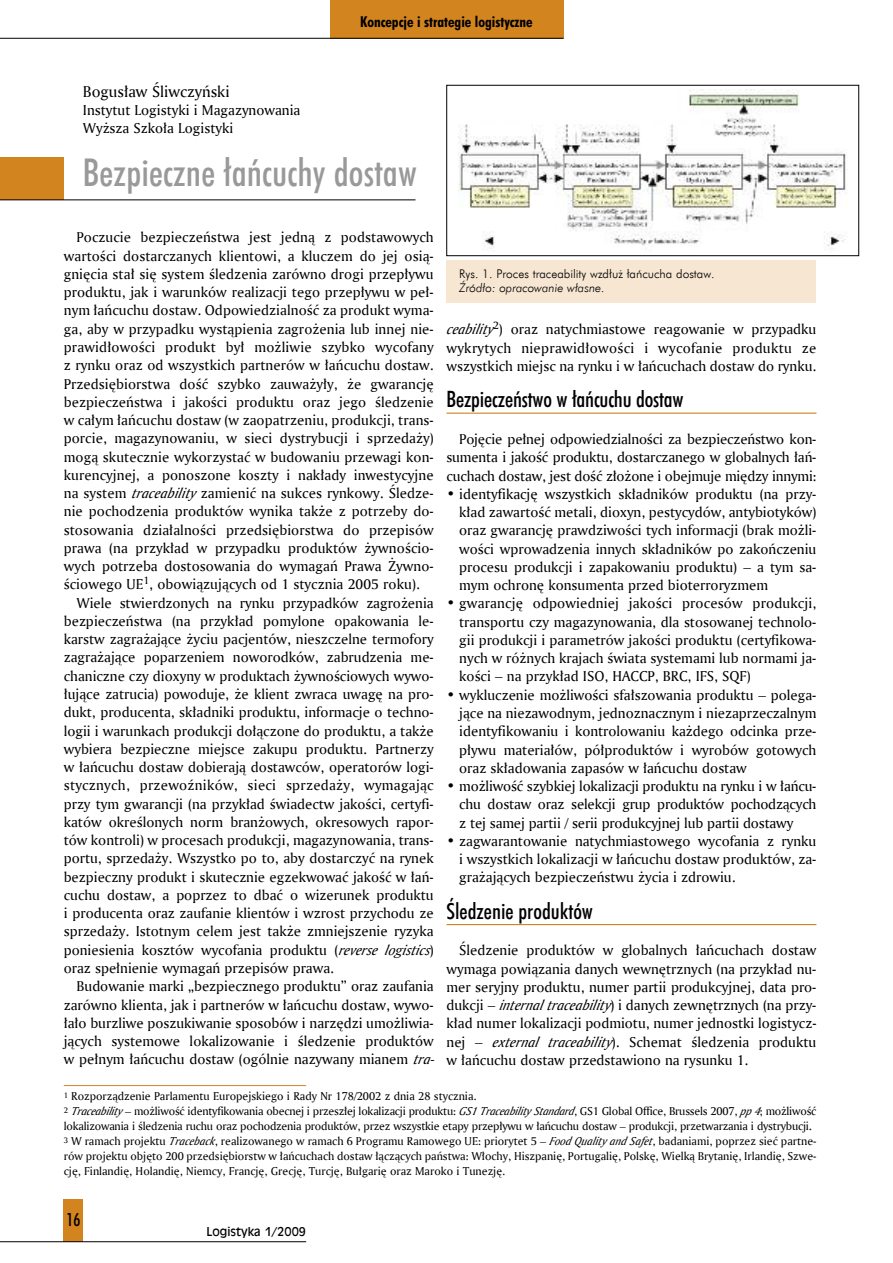
<style>
.page{position:relative;width:893px;height:1263px;background:#fff}
.page>*{position:absolute;margin:0;border:0;box-sizing:border-box;transform-origin:0 0}
.t1{font:38.25px "Futura Md Cn EU";letter-spacing:.005em;color:#999}
.t2{font:22.5px "Futura Md Cn EU";letter-spacing:-.01em;color:#000}
.t3{font:18px "Futura Md Cn EU";color:#000}
.t4{font:16.5px "Amerigo EU";color:#000}
.t5{font:15px/18.3px "Amerigo EU";color:#000;text-align:justify}
.t6{font:15px "Amerigo EU";letter-spacing:.02em;color:#000}
.t7{font:15px "Futura Bd Cn EU";color:#000}
.t8{font:12px/15px "Amerigo EU";color:#000}
.t9{font:12px "Futura Lt EU";color:#000}
.t10{font:italic 12px "Futura Lt EU";color:#000}
.t11{font:12px "Incised 901 EU";color:#000}
.s1{font-style:italic}
.s2{font-weight:700}
</style>
<div class="page">
<div style="left:0;top:157px;width:64px;height:43px;background:#d2841f"></div>
<div style="left:64px;top:1199px;width:19px;height:43px;background:#d2841f"></div>
<div style="left:330px;top:0;width:233px;height:38px;background:#d2841f"></div>
<hr style="left:446px;top:413px;width:370px;height:1px;background:#d2841f">
<hr style="left:446px;top:924px;width:370px;height:1px;background:#d2841f">
<hr style="left:0;top:38px;width:563px;height:1px;background:#000">
<hr style="left:0;top:199px;width:416px;height:1px;background:#000">
<hr style="left:0;top:1241px;width:306px;height:1px;background:#000">
<img style="left:458px;top:89px;width:388px;height:163px">
<div style="left:446px;top:85px;width:413px;height:171px;border:1px solid #000"></div>
<div style="left:446px;top:260px;width:370px;height:43px;background:#f6e6d2"></div>
<hr style="left:64px;top:1085px;width:242px;height:1px;background:#d2841f">
<p class="t4" style="left:83px;top:81px;width:148px">Bogusław Śliwczyński</p>
<p class="t5" style="left:83px;top:101px;width:219px">Instytut Logistyki i Magazynowania<br>Wyższa Szkoła Logistyki</p>
<p class="t7" style="left:360px;top:12px;width:174px">Koncepcje i strategie logistyczne</p>
<h1 class="t1" style="left:83px;top:149px;width:335px">Bezpieczne łańcuchy dostaw</h1>
<p class="t5" style="left:77px;top:228px;width:359px">Poczucie bezpieczeństwa jest jedną z podstawowych</p>
<p class="t5" style="left:64px;top:246px;width:371px">wartości dostarczanych klientowi, a kluczem do jej osią-</p>
<p class="t5" style="left:64px;top:264px;width:371px">gnięcia stał się system śledzenia zarówno drogi przepływu</p>
<p class="t5" style="left:64px;top:283px;width:371px">produktu, jak i warunków realizacji tego przepływu w peł-</p>
<p class="t5" style="left:64px;top:301px;width:371px">nym łańcuchu dostaw. Odpowiedzialność za produkt wyma-</p>
<p class="t5" style="left:64px;top:319px;width:371px">ga, aby w przypadku wystąpienia zagrożenia lub innej nie-</p>
<p class="t5" style="left:64px;top:338px;width:371px">prawidłowości produkt był możliwie szybko wycofany</p>
<p class="t5" style="left:64px;top:356px;width:371px">z rynku oraz od wszystkich partnerów w łańcuchu dostaw.</p>
<p class="t5" style="left:64px;top:374px;width:371px">Przedsiębiorstwa dość szybko zauważyły, że gwarancję</p>
<p class="t5" style="left:64px;top:392px;width:371px">bezpieczeństwa i jakości produktu oraz jego śledzenie</p>
<p class="t5" style="left:64px;top:411px;width:371px">w całym łańcuchu dostaw (w zaopatrzeniu, produkcji, trans-</p>
<p class="t5" style="left:64px;top:429px;width:371px">porcie, magazynowaniu, w sieci dystrybucji i sprzedaży)</p>
<p class="t5" style="left:64px;top:447px;width:371px">mogą skutecznie wykorzystać w budowaniu przewagi kon-</p>
<p class="t5" style="left:64px;top:465px;width:371px">kurencyjnej, a ponoszone koszty i nakłady inwestycyjne</p>
<p class="t5" style="left:64px;top:484px;width:371px">na system <span class="s1">traceability</span> zamienić na sukces rynkowy. Śledze-</p>
<p class="t5" style="left:64px;top:502px;width:371px">nie pochodzenia produktów wynika także z potrzeby do-</p>
<p class="t5" style="left:64px;top:520px;width:371px">stosowania działalności przedsiębiorstwa do przepisów</p>
<p class="t5" style="left:64px;top:538px;width:371px">prawa (na przykład w przypadku produktów żywnościo-</p>
<p class="t5" style="left:64px;top:557px;width:371px">wych potrzeba dostosowania do wymagań Prawa Żywno-</p>
<p class="t5" style="left:64px;top:575px;width:358px">ściowego UE<sup>1</sup>, obowiązujących od 1 stycznia 2005 roku).</p>
<p class="t5" style="left:77px;top:593px;width:359px">Wiele stwierdzonych na rynku przypadków zagrożenia</p>
<p class="t5" style="left:64px;top:611px;width:371px">bezpieczeństwa (na przykład pomylone opakowania le-</p>
<p class="t5" style="left:64px;top:630px;width:371px">karstw zagrażające życiu pacjentów, nieszczelne termofory</p>
<p class="t5" style="left:64px;top:648px;width:371px">zagrażające poparzeniem noworodków, zabrudzenia me-</p>
<p class="t5" style="left:64px;top:666px;width:371px">chaniczne czy dioxyny w produktach żywnościowych wywo-</p>
<p class="t5" style="left:64px;top:685px;width:371px">łujące zatrucia) powoduje, że klient zwraca uwagę na pro-</p>
<p class="t5" style="left:64px;top:703px;width:371px">dukt, producenta, składniki produktu, informacje o techno-</p>
<p class="t5" style="left:64px;top:721px;width:371px">logii i warunkach produkcji dołączone do produktu, a także</p>
<p class="t5" style="left:64px;top:739px;width:371px">wybiera bezpieczne miejsce zakupu produktu. Partnerzy</p>
<p class="t5" style="left:64px;top:758px;width:371px">w łańcuchu dostaw dobierają dostawców, operatorów logi-</p>
<p class="t6" style="left:64px;top:776px;width:371px">stycznych, przewoźników, sieci sprzedaży, wymagając</p>
<p class="t5" style="left:64px;top:794px;width:371px">przy tym gwarancji (na przykład świadectw jakości, certyfi-</p>
<p class="t5" style="left:64px;top:812px;width:371px">katów określonych norm branżowych, okresowych rapor-</p>
<p class="t5" style="left:64px;top:831px;width:371px">tów kontroli) w procesach produkcji, magazynowania, trans-</p>
<p class="t5" style="left:64px;top:849px;width:371px">portu, sprzedaży. Wszystko po to, aby dostarczyć na rynek</p>
<p class="t5" style="left:64px;top:867px;width:371px">bezpieczny produkt i skutecznie egzekwować jakość w łań-</p>
<p class="t5" style="left:64px;top:885px;width:371px">cuchu dostaw, a poprzez to dbać o wizerunek produktu</p>
<p class="t5" style="left:64px;top:904px;width:371px">i producenta oraz zaufanie klientów i wzrost przychodu ze</p>
<p class="t5" style="left:64px;top:922px;width:371px">sprzedaży. Istotnym celem jest także zmniejszenie ryzyka</p>
<p class="t5" style="left:64px;top:940px;width:371px">poniesienia kosztów wycofania produktu (<span class="s1">reverse logistics</span>)</p>
<p class="t5" style="left:64px;top:958px;width:272px">oraz spełnienie wymagań przepisów prawa.</p>
<p class="t5" style="left:77px;top:977px;width:359px">Budowanie marki „bezpiecznego produktu” oraz zaufania</p>
<p class="t5" style="left:64px;top:995px;width:371px">zarówno klienta, jak i partnerów w łańcuchu dostaw, wywo-</p>
<p class="t5" style="left:64px;top:1013px;width:371px">łało burzliwe poszukiwanie sposobów i narzędzi umożliwia-</p>
<p class="t5" style="left:64px;top:1031px;width:371px">jących systemowe lokalizowanie i śledzenie produktów</p>
<p class="t5" style="left:64px;top:1050px;width:375px">w pełnym łańcuchu dostaw (ogólnie nazywany mianem <span class="s1">tra-</span></p>
<p class="t9" style="left:459px;top:266px;width:257px">Rys. 1. Proces traceability wzdłuż łańcucha dostaw.</p>
<p class="t10" style="left:459px;top:280px;width:147px">Źródło: opracowanie własne.</p>
<p class="t5" style="left:446px;top:320px;width:371px"><span class="s1">ceability</span><sup>2</sup>) oraz natychmiastowe reagowanie w przypadku wykrytych nieprawidłowości i wycofanie produktu ze wszystkich miejsc na rynku i w łańcuchach dostaw do rynku.</p>
<h2 class="t2" style="left:446px;top:386px;width:239px">Bezpieczeństwo w łańcuchu dostaw</h2>
<p class="t5" style="left:446px;top:430px;width:371px;text-indent:13px">Pojęcie pełnej odpowiedzialności za bezpieczeństwo kon&shy;sumenta i jakość produktu, dostarczanego w globalnych łań&shy;cuchach dostaw, jest dość złożone i obejmuje między innymi:</p>
<p class="t5" style="left:459px;top:484px;width:359px;text-indent:-13px">• identyfikację wszystkich składników produktu (na przy&shy;kład zawartość metali, dioxyn, pestycydów, antybiotyków) oraz gwarancję prawdziwości tych informacji (brak możli&shy;wości wprowadzenia innych składników po zakończeniu procesu produkcji i zapakowaniu produktu) – a tym sa&shy;mym ochronę konsumenta przed bioterroryzmem</p>
<p class="t5" style="left:459px;top:594px;width:359px;text-indent:-13px">• gwarancję odpowiedniej jakości procesów produkcji, transportu czy magazynowania, dla stosowanej technolo&shy;gii produkcji i parametrów jakości produktu (certyfikowa&shy;nych w różnych krajach świata systemami lub normami ja&shy;kości – na przykład ISO, HACCP, BRC, IFS, SQF)</p>
<p class="t5" style="left:459px;top:685px;width:359px;text-indent:-13px">• wykluczenie możliwości sfałszowania produktu – polega&shy;jące na niezawodnym, jednoznacznym i niezaprzeczalnym identyfikowaniu i kontrolowaniu każdego odcinka prze&shy;pływu materiałów, półproduktów i wyrobów gotowych oraz składowania zapasów w łańcuchu dostaw</p>
<p class="t5" style="left:459px;top:777px;width:359px;text-indent:-13px">• możliwość szybkiej lokalizacji produktu na rynku i w łańcu&shy;chu dostaw oraz selekcji grup produktów pochodzących z tej samej partii / serii produkcyjnej lub partii dostawy</p>
<p class="t5" style="left:459px;top:831px;width:359px;text-indent:-13px">• zagwarantowanie natychmiastowego wycofania z rynku i wszystkich lokalizacji w łańcuchu dostaw produktów, za&shy;grażających bezpieczeństwu życia i zdrowiu.</p>
<h2 class="t2" style="left:446px;top:897px;width:148px">Śledzenie produktów</h2>
<p class="t5" style="left:446px;top:941px;width:371px;text-indent:13px">Śledzenie produktów w globalnych łańcuchach dostaw wymaga powiązania danych wewnętrznych (na przykład nu&shy;mer seryjny produktu, numer partii produkcyjnej, data pro&shy;dukcji – <span class="s1">internaltraceability</span>) i danych zewnętrznych (na przy&shy;kład numer lokalizacji podmiotu, numer jednostki logistycz&shy;nej – <span class="s1">external traceability</span>). Schemat śledzenia produktu w łańcuchu dostaw przedstawiono na rysunku 1.</p>
<p class="t8" style="left:64px;top:1089px;width:754px"><sup>1</sup> Rozporządzenie Parlamentu Europejskiego i Rady Nr 178/2002 z dnia 28 stycznia.<br><sup>2</sup> <span class="s1">Traceability</span> – możliwość identyfikowania obecnej i przeszłej lokalizacji produktu: <span class="s1">GS1Traceability Standard</span>, GS1 Global Office, Brussels 2007, <span class="s1">pp 4</span>; możliwość lokalizowania i śledzenia ruchu oraz pochodzenia produktów, przez wszystkie etapy przepływu w łańcuchu dostaw – produkcji, przetwarzania i dystrybucji<span class="s2">.<br></span><sup>3</sup> W ramach projektu <span class="s1">Traceback</span>, realizowanego w ramach 6 Programu Ramowego UE: priorytet 5 – <span class="s1">FoodQuality andSafet</span>, badaniami, poprzez sieć partne&shy;rów projektu objęto 200 przedsiębiorstw w łańcuchach dostaw łączących państwa: Włochy, Hiszpanię, Portugalię, Polskę, Wielką Brytanię, Irlandię, Szwe&shy;cję, Finlandię, Holandię, Niemcy, Francję, Grecję, Turcję, Bułgarię oraz Maroko i Tunezję.</p>
<p class="t3" style="left:66px;top:1208px;width:15px">16</p>
<p class="t11" style="left:207px;top:1224px;width:101px">Logistyka 1/2009</p>
</div>
